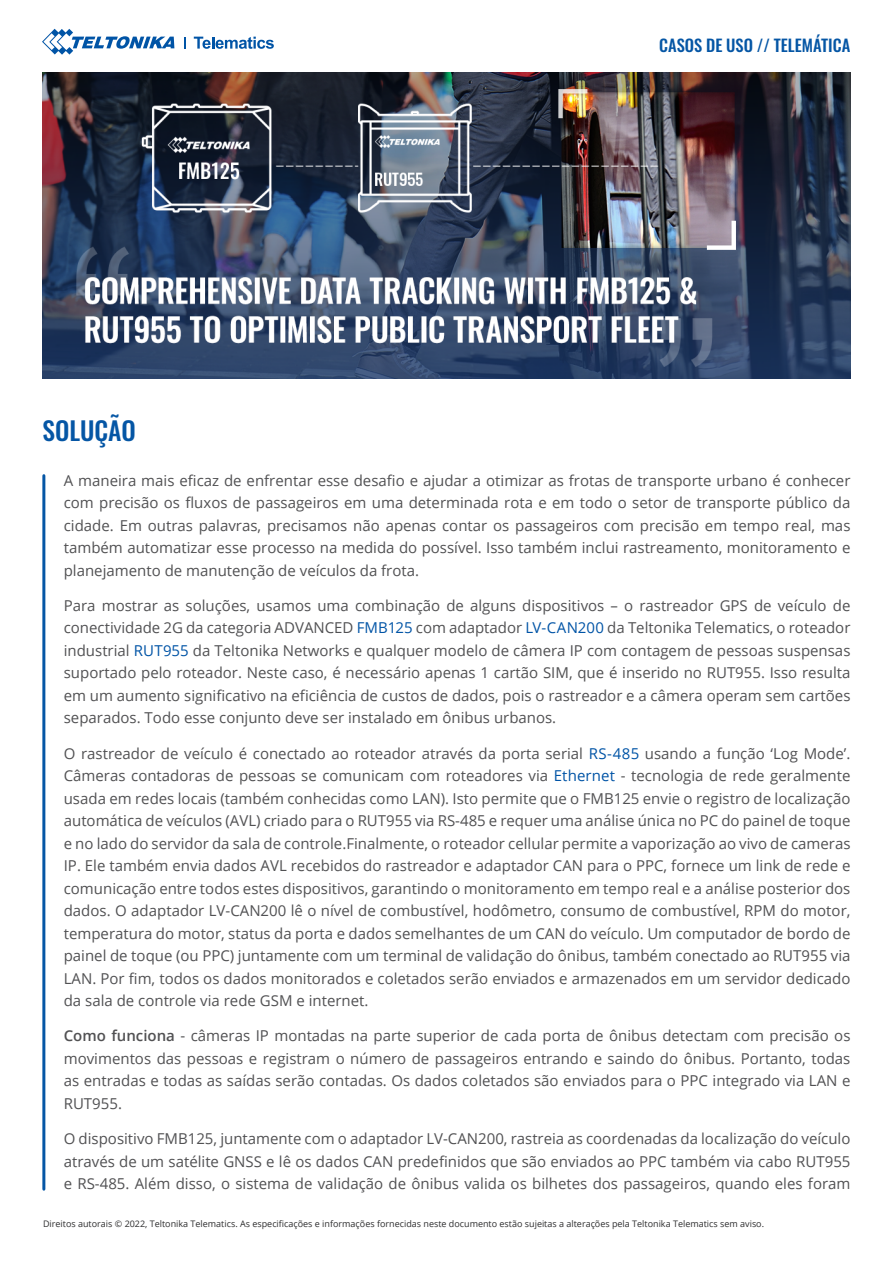
<style>
.page{position:relative;width:893px;height:1263px;background:#fff}
.page>*{position:absolute;margin:0;border:0;box-sizing:border-box;transform-origin:0 0}
.t1{font:500 25.5px "Oswald";color:#0556a5}
.t2{font:500 16.5px "Oswald";color:#0556a5}
.t3{font:15px/22.5px "Open Sans";color:#515153;text-align:justify}
.t4{font:9px "Open Sans";color:#2e2e2f}
.s1{color:#0054a6}
.s2{font-weight:600}
</style>
<div class="page">
<svg style="left:184px;top:37px;width:1px;height:12px"></svg>
<svg style="left:42px;top:29px;width:132px;height:26px"></svg>
<svg style="left:194px;top:37px;width:80px;height:12px"></svg>
<hr style="left:42px;top:476px;width:3px;height:713px;background:#0556a5">
<img style="left:43px;top:72px;width:808px;height:307px">
<h1 class="t1" style="left:43px;top:417px;width:95px">SOLUÇÃO</h1>
<p class="t2" style="left:659px;top:37px;width:192px">CASOS DE USO // TELEMÁTICA</p>
<p class="t3" style="left:64px;top:469px;width:788px">A maneira mais eficaz de enfrentar esse desafio e ajudar a otimizar as frotas de transporte urbano é conhecer com precisão os fluxos de passageiros em uma determinada rota e em todo o setor de transporte público da cidade. Em outras palavras, precisamos não apenas contar os passageiros com precisão em tempo real, mas também automatizar esse processo na medida do possível. Isso também inclui rastreamento, monitoramento e planejamento de manutenção de veículos da frota.</p>
<p class="t3" style="left:64px;top:594px;width:788px">Para mostrar as soluções, usamos uma combinação de alguns dispositivos – o rastreador GPS de veículo de conectividade 2G da categoria ADVANCED <span class="s1">FMB125</span> com adaptador <span class="s1">LV-CAN200</span> da Teltonika Telematics, o roteador industrial <span class="s1">RUT955</span> da Teltonika Networks e qualquer modelo de câmera IP com contagem de pessoas suspensas suportado pelo roteador. Neste caso, é necessário apenas 1 cartão SIM, que é inserido no RUT955. Isso resulta em um aumento significativo na eficiência de custos de dados, pois o rastreador e a câmera operam sem cartões separados. Todo esse conjunto deve ser instalado em ônibus urbanos.</p>
<p class="t3" style="left:64px;top:742px;width:788px">O rastreador de veículo é conectado ao roteador através da porta serial <span class="s1">RS-485</span> usando a função ‘Log Mode’.<br>Câmeras contadoras de pessoas se comunicam com roteadores via <span class="s1">Ethernet</span> - tecnologia de rede geralmente usada em redes locais (também conhecidas como LAN). Isto permite que o FMB125 envie o registro de localização automática de veículos (AVL) criado para o RUT955 via RS-485 e requer uma análise única no PC do painel de toque e no lado do servidor da sala de controle.Finalmente, o roteador cellular permite a vaporização ao vivo de cameras IP. Ele também envia dados AVL recebidos do rastreador e adaptador CAN para o PPC, fornece um link de rede e comunicação entre todos estes dispositivos, garantindo o monitoramento em tempo real e a análise posterior dos dados. O adaptador LV-CAN200 lê o nível de combustível, hodômetro, consumo de combustível, RPM do motor, temperatura do motor, status da porta e dados semelhantes de um CAN do veículo. Um computador de bordo de painel de toque (ou PPC) juntamente com um terminal de validação do ônibus, também conectado ao RUT955 via LAN. Por fim, todos os dados monitorados e coletados serão enviados e armazenados em um servidor dedicado da sala de controle via rede GSM e internet.</p>
<p class="t3" style="left:64px;top:1024px;width:788px"><span class="s2">Como funciona</span> - câmeras IP montadas na parte superior de cada porta de ônibus detectam com precisão os movimentos das pessoas e registram o número de passageiros entrando e saindo do ônibus. Portanto, todas as entradas e todas as saídas serão contadas. Os dados coletados são enviados para o PPC integrado via LAN e RUT955.</p>
<p class="t3" style="left:64px;top:1127px;width:788px">O dispositivo FMB125, juntamente com o adaptador LV-CAN200, rastreia as coordenadas da localização do veículo através de um satélite GNSS e lê os dados CAN predefinidos que são enviados ao PPC também via cabo RUT955 e RS-485. Além disso, o sistema de validação de ônibus valida os bilhetes dos passageiros, quando eles foram</p>
<p class="t4" style="left:43px;top:1218px;width:723px">Direitos autorais © 2022, Teltonika Telematics. As especificações e informações fornecidas neste documento estão sujeitas a alterações pela Teltonika Telematics sem aviso.</p>
</div>
